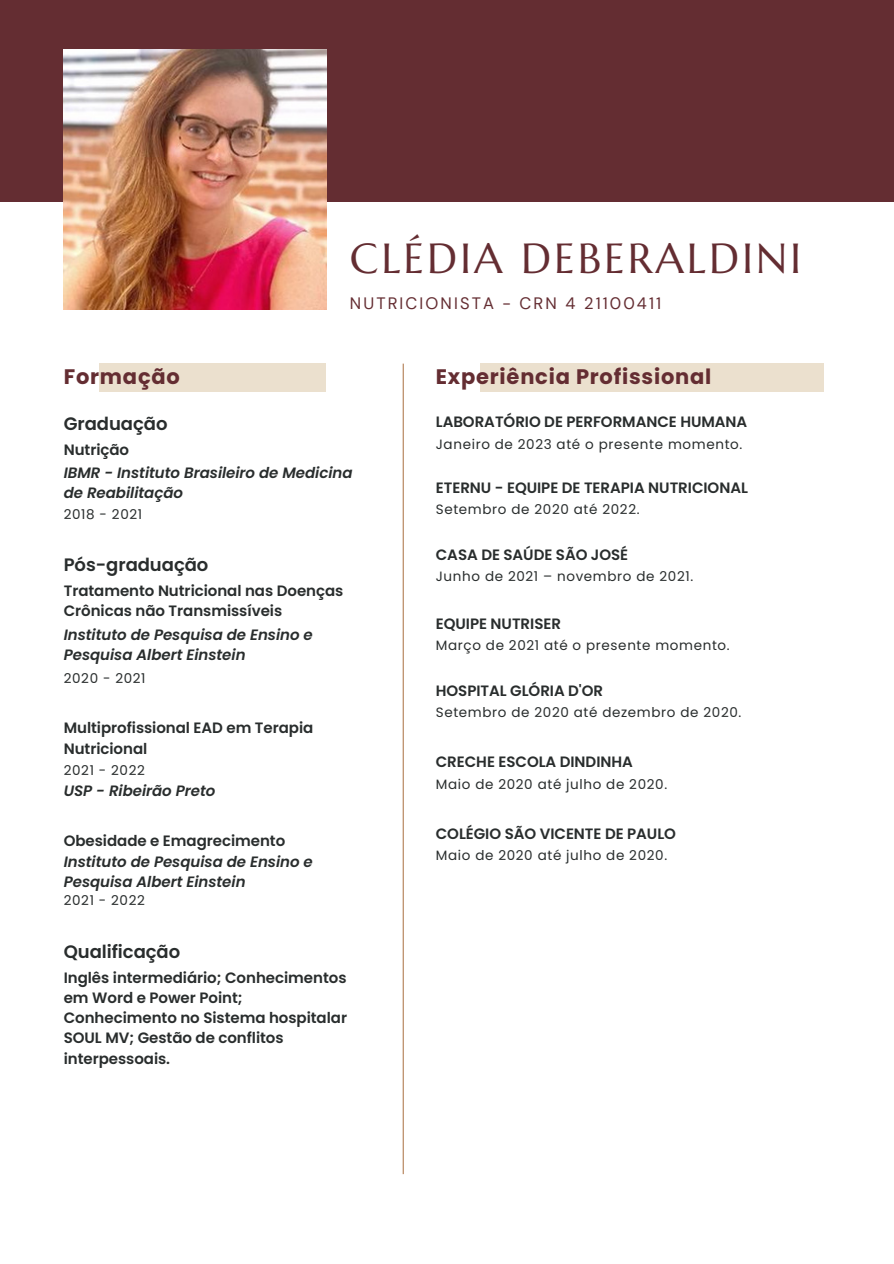
<style>
.page{position:relative;width:894px;height:1264px;background:#fff}
.page>*{position:absolute;margin:0;border:0;box-sizing:border-box;transform-origin:0 0}
.t1{font:42px "Marcellus";letter-spacing:.07em;color:#642d32}
.t2{font:700 21px "Poppins";letter-spacing:.035em;color:#642d32}
.t3{font:600 18px "Poppins";letter-spacing:-.005em;color:#292d2d}
.t4{font:16.5px "DM Sans";letter-spacing:.125em;color:#642d32}
.t5{font:600 15px/20.2px "Poppins";letter-spacing:-.005em;color:#292d2d}
.t6{font:italic 600 15px/20.2px "Poppins";letter-spacing:-.005em;color:#292d2d}
.t7{font:13.5px "Poppins";letter-spacing:.045em;color:#292d2d}
</style>
<div class="page">
<div style="left:0;top:0;width:893px;height:202px;background:#642d32"></div>
<img style="left:64px;top:49px;width:262px;height:260px">
<div style="left:99px;top:363px;width:226px;height:29px;background:#ebe0ce"></div>
<hr style="left:402px;top:363px;width:1px;height:811px;background:#b37f56">
<div style="left:480px;top:363px;width:343px;height:29px;background:#ebe0ce"></div>
<p class="t2" style="left:64px;top:362px;width:118px">Formação</p>
<h4 class="t1" style="left:350px;top:232px;width:453px">CLÉDIA DEBERALDINI</h4>
<h6 class="t4" style="left:350px;top:292px;width:312px">NUTRICIONISTA - CRN 4 21100411</h6>
<h4 class="t2" style="left:435px;top:362px;width:277px">Experiência Profissional</h4>
<h1 class="t3" style="left:64px;top:411px;width:105px">Graduação</h1>
<h3 class="t6" style="left:64px;top:462px;width:290px">IBMR - Instituto Brasileiro de Medicina de Reabilitação</h3>
<p class="t5" style="left:64px;top:439px;width:67px">Nutrição</p>
<h6 class="t7" style="left:64px;top:505px;width:80px">2018 - 2021</h6>
<h4 class="t3" style="left:64px;top:552px;width:146px">Pós-graduação</h4>
<h6 class="t5" style="left:64px;top:580px;width:281px">Tratamento Nutricional nas Doenças<br>Crônicas não Transmissíveis</h6>
<h2 class="t6" style="left:64px;top:624px;width:250px">Instituto de Pesquisa de Ensino e<br>Pesquisa Albert Einstein</h2>
<h6 class="t7" style="left:64px;top:669px;width:83px">2020 - 2021</h6>
<p class="t5" style="left:64px;top:718px;width:251px">Multiprofissional EAD em Terapia<br>Nutricional</p>
<h6 class="t7" style="left:64px;top:761px;width:83px">2021 - 2022</h6>
<p class="t6" style="left:64px;top:780px;width:153px">USP - Ribeirão Preto</p>
<h6 class="t5" style="left:64px;top:830px;width:223px">Obesidade e Emagrecimento</h6>
<h6 class="t6" style="left:64px;top:851px;width:250px">Instituto de Pesquisa de Ensino e<br>Pesquisa Albert Einstein</h6>
<h6 class="t7" style="left:64px;top:891px;width:83px">2021 - 2022</h6>
<h6 class="t3" style="left:64px;top:938px;width:118px">Qualificação</h6>
<h2 class="t5" style="left:64px;top:967px;width:285px">Inglês intermediário; Conhecimentos em Word e Power Point;<br>Conhecimento no Sistema hospitalar<br>SOUL MV; Gestão de conflitos interpessoais.</h2>
<p class="t5" style="left:435px;top:412px;width:313px">LABORATÓRIO DE PERFORMANCE HUMANA</p>
<h5 class="t7" style="left:435px;top:434px;width:308px">Janeiro de 2023 até o presente momento.</h5>
<p class="t5" style="left:435px;top:477px;width:313px">ETERNU - EQUIPE DE TERAPIA NUTRICIONAL</p>
<h5 class="t7" style="left:435px;top:500px;width:205px">Setembro de 2020 até 2022.</h5>
<p class="t5" style="left:435px;top:544px;width:194px">CASA DE SAÚDE SÃO JOSÉ</p>
<h5 class="t7" style="left:435px;top:567px;width:259px">Junho de 2021 – novembro de 2021.</h5>
<p class="t5" style="left:435px;top:613px;width:127px">EQUIPE NUTRISER</p>
<h5 class="t7" style="left:435px;top:636px;width:295px">Março de 2021 até o presente momento.</h5>
<p class="t5" style="left:435px;top:680px;width:169px">HOSPITAL GLÓRIA D'OR</p>
<h5 class="t7" style="left:435px;top:703px;width:307px">Setembro de 2020 até dezembro de 2020.</h5>
<p class="t5" style="left:435px;top:752px;width:198px">CRECHE ESCOLA DINDINHA</p>
<h5 class="t7" style="left:435px;top:774px;width:233px">Maio de 2020 até julho de 2020.</h5>
<p class="t5" style="left:435px;top:823px;width:241px">COLÉGIO SÃO VICENTE DE PAULO</p>
<h5 class="t7" style="left:435px;top:846px;width:233px">Maio de 2020 até julho de 2020.</h5>
</div>
